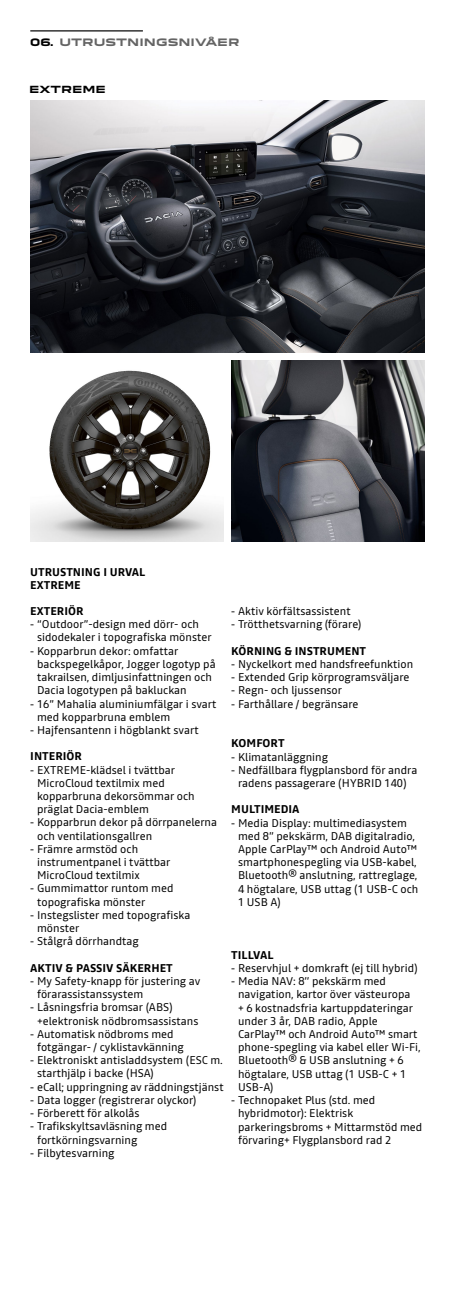
<style>
.page{position:relative;width:455px;height:1294px;background:#fff}
.page>*{position:absolute;margin:0;border:0;box-sizing:border-box;transform-origin:0 0}
.t1{font:11.2px/13.2px "Read";color:#000}
.t2{font:700 11.2px/13.2px "Read";color:#000}
.t3{font:700 10px "Dacia Block Extended";color:#646464}
.t4{font:700 9.6px "Dacia Block Extended";color:#000}
.s1{color:#000}
.s2{font-family:"Nouvel R"}
</style>
<div class="page">
<img style="left:30px;top:101px;width:394px;height:251px">
<img style="left:30px;top:370px;width:193px;height:171px">
<img style="left:231px;top:360px;width:193px;height:181px">
<hr style="left:30px;top:30px;width:113px;height:1px;background:#000">
<p class="t3" style="left:30px;top:37px;width:210px"><span class="s1">06.</span> UTRUSTNINGSNIVÅER</p>
<p class="t4" style="left:29px;top:84px;width:78px">EXTREME</p>
<p class="t2" style="left:30px;top:565px;width:117px">UTRUSTNING I URVAL<br>EXTREME</p>
<p class="t2" style="left:30px;top:604px;width:55px">EXTERIÖR</p>
<p class="t1" style="left:37px;top:617px;width:176px;text-indent:-7px"><span class="s2">-</span> ‘‘Outdoor’’-design med dörr- och sidodekaler i topografiska mönster</p>
<p class="t1" style="left:37px;top:644px;width:180px;text-indent:-7px"><span class="s2">-</span> Kopparbrun dekor: omfattar backspegelkåpor, Jogger logotyp på takrailsen, dimljusinfattningen och Dacia logotypen på bakluckan</p>
<p class="t1" style="left:37px;top:696px;width:181px;text-indent:-7px"><span class="s2">-</span> 16’’ Mahalia aluminiumfälgar i svart med kopparbruna emblem</p>
<p class="t1" style="left:30px;top:723px;width:170px"><span class="s2">-</span> Hajfensantenn i högblankt svart</p>
<p class="t2" style="left:30px;top:749px;width:53px">INTERIÖR</p>
<p class="t1" style="left:37px;top:762px;width:159px;text-indent:-7px"><span class="s2">-</span> EXTREME-klädsel i tvättbar<br>MicroCloud textilmix med kopparbruna dekorsömmar och präglat Dacia-emblem</p>
<p class="t1" style="left:37px;top:815px;width:181px;text-indent:-7px"><span class="s2">-</span> Kopparbrun dekor på dörrpanelerna och ventilationsgallren</p>
<p class="t1" style="left:37px;top:842px;width:135px;text-indent:-7px"><span class="s2">-</span> Främre armstöd och instrumentpanel i tvättbar<br>MicroCloud textilmix</p>
<p class="t1" style="left:37px;top:881px;width:138px;text-indent:-7px"><span class="s2">-</span> Gummimattor runtom med topografiska mönster</p>
<p class="t1" style="left:37px;top:908px;width:155px;text-indent:-7px"><span class="s2">-</span> Instegslister med topografiska mönster</p>
<p class="t1" style="left:30px;top:934px;width:110px"><span class="s2">-</span> Stålgrå dörrhandtag</p>
<p class="t2" style="left:30px;top:960px;width:144px">AKTIV &amp; PASSIV SÄKERHET</p>
<p class="t1" style="left:37px;top:974px;width:165px;text-indent:-7px"><span class="s2">-</span> My Safety-knapp för justering av förarassistanssystem</p>
<p class="t1" style="left:37px;top:1000px;width:163px;text-indent:-7px"><span class="s2">-</span> Låsningsfria bromsar (ABS) +elektronisk nödbromsassistans</p>
<p class="t1" style="left:37px;top:1026px;width:148px;text-indent:-7px"><span class="s2">-</span> Automatisk nödbroms med fotgängar- / cyklistavkänning</p>
<p class="t1" style="left:37px;top:1053px;width:187px;text-indent:-7px"><span class="s2">-</span> Elektroniskt antisladdsystem (ESC m. starthjälp i backe (HSA)</p>
<p class="t1" style="left:30px;top:1079px;width:195px"><span class="s2">-</span> eCall; uppringning av räddningstjänst</p>
<p class="t1" style="left:30px;top:1092px;width:167px"><span class="s2">-</span> Data logger (registrerar olyckor)</p>
<p class="t1" style="left:30px;top:1106px;width:111px"><span class="s2">-</span> Förberett för alkolås</p>
<p class="t1" style="left:37px;top:1119px;width:131px;text-indent:-7px"><span class="s2">-</span> Trafikskyltsavläsning med fortkörningsvarning</p>
<p class="t1" style="left:30px;top:1145px;width:86px"><span class="s2">-</span> Filbytesvarning</p>
<p class="t1" style="left:231px;top:604px;width:121px"><span class="s2">-</span> Aktiv körfältsassistent</p>
<p class="t1" style="left:231px;top:617px;width:132px"><span class="s2">-</span> Trötthetsvarning (förare)</p>
<p class="t2" style="left:231px;top:644px;width:136px">KÖRNING &amp; INSTRUMENT</p>
<p class="t1" style="left:231px;top:657px;width:183px"><span class="s2">-</span> Nyckelkort med handsfreefunktion</p>
<p class="t1" style="left:231px;top:670px;width:180px"><span class="s2">-</span> Extended Grip körprogramsväljare</p>
<p class="t1" style="left:231px;top:683px;width:112px"><span class="s2">-</span> Regn- och ljussensor</p>
<p class="t1" style="left:231px;top:697px;width:129px"><span class="s2">-</span> Farthållare / begränsare</p>
<p class="t2" style="left:231px;top:736px;width:55px">KOMFORT</p>
<p class="t1" style="left:231px;top:749px;width:98px"><span class="s2">-</span> Klimatanläggning</p>
<p class="t1" style="left:231px;top:763px;width:187px;text-align:center"><span class="s2">-</span> Nedfällbara flygplansbord för andra radens passagerare (HYBRID 140)</p>
<p class="t2" style="left:231px;top:802px;width:70px">MULTIMEDIA</p>
<p class="t1" style="left:238px;top:815px;width:182px;text-indent:-7px"><span class="s2">-</span> Media Display: multimediasystem med 8” pekskärm, DAB digitalradio,<br>Apple CarPlay™ och Android Auto™ smartphonespegling via USB-kabel,<br>Bluetooth® anslutning, rattreglage,<br>4 högtalare, USB uttag (1 USB-C och<br>1 USB A)</p>
<p class="t2" style="left:231px;top:947px;width:44px">TILLVAL</p>
<p class="t1" style="left:231px;top:961px;width:188px"><span class="s2">-</span> Reservhjul + domkraft (ej till hybrid)</p>
<p class="t1" style="left:238px;top:974px;width:184px;text-indent:-7px"><span class="s2">-</span> Media NAV: 8’’ pekskärm med navigation, kartor över västeuropa<br>+ 6 kostnadsfria kartuppdateringar under 3 år, DAB radio, Apple<br>CarPlay™ och Android Auto™ smart phone-spegling via kabel eller Wi-Fi,<br>Bluetooth® &amp; USB anslutning + 6 högtalare, USB uttag (1 USB-C + 1<br>USB-A)</p>
<p class="t1" style="left:238px;top:1093px;width:186px;text-indent:-7px"><span class="s2">-</span> Technopaket Plus (std. med hybridmotor): Elektrisk parkeringsbroms + Mittarmstöd med förvaring+ Flygplansbord rad 2</p>
</div>
